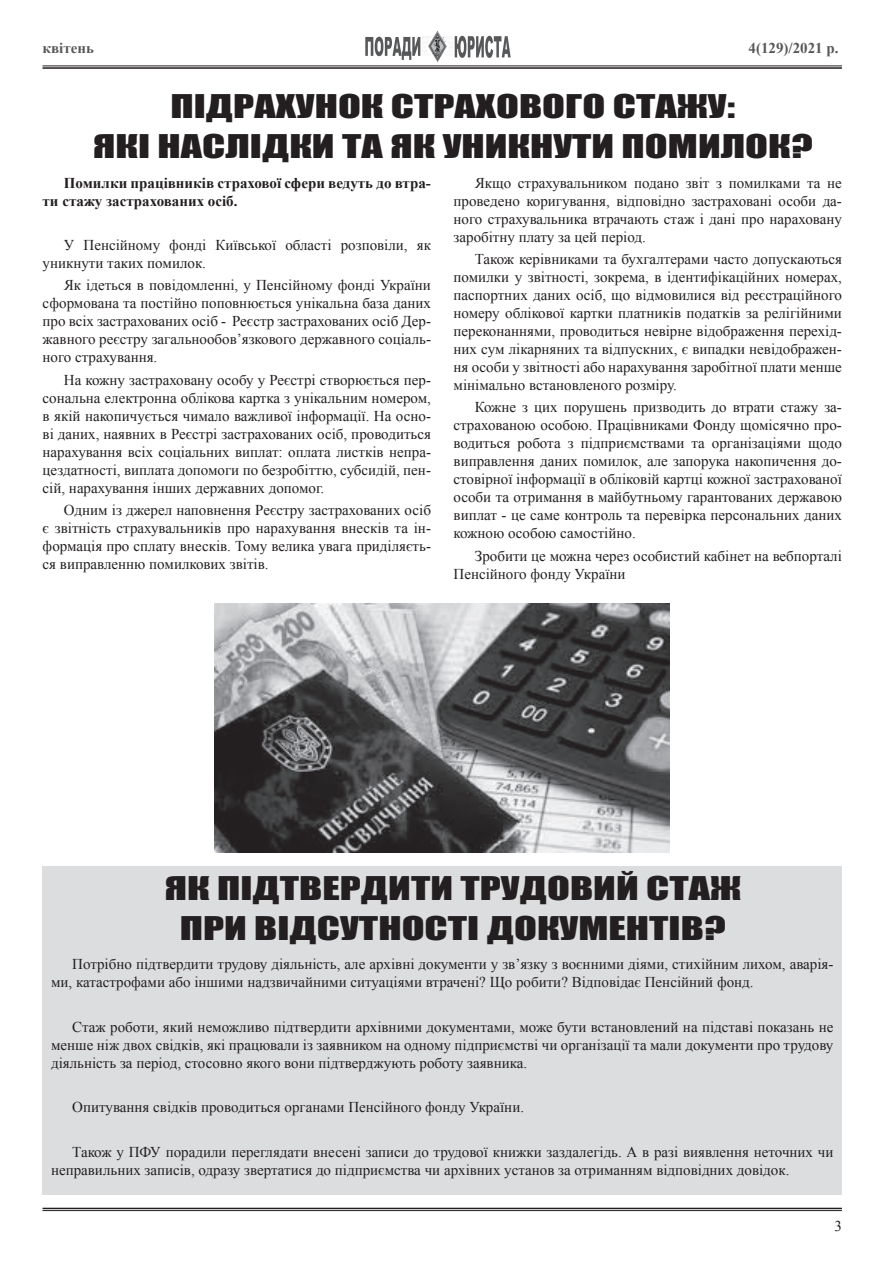
<style>
.page{position:relative;width:893px;height:1263px;background:#fff}
.page>*{position:absolute;margin:0;border:0;box-sizing:border-box;transform-origin:0 0}
.t1{font:30px/40.2px "Impact";color:#231f20;text-align:center;scale:1.4 1}
.t2{font:15px/18px "Times New Roman";color:#231f20;text-align:justify}
.t3{font:700 15px/18px "Times New Roman";color:#231f20}
.t4{font:700 15px "Times New Roman";color:#57585a}
</style>
<div class="page">
<hr style="left:43px;top:67px;width:799px;height:2px;background:#231f20">
<hr style="left:43px;top:1208px;width:799px;height:1px;background:#231f20">
<hr style="left:43px;top:66px;width:799px;height:1px;background:#231f20">
<hr style="left:43px;top:1210px;width:799px;height:1px;background:#231f20">
<svg style="left:455px;top:36px;width:56px;height:22px"></svg>
<svg style="left:365px;top:37px;width:55px;height:23px"></svg>
<img style="left:422px;top:31px;width:25px;height:32px">
<div style="left:43px;top:866px;width:799px;height:84px;background:#dcdddf"></div>
<div style="left:43px;top:950px;width:799px;height:245px;background:#dcdddf"></div>
<img style="left:215px;top:604px;width:454px;height:249px">
<p class="t4" style="left:43px;top:37px;width:53px">квітень</p>
<p class="t4" style="left:749px;top:37px;width:91px">4(129)/2021 р.</p>
<h1 class="t1" style="left:93px;top:85px;width:516px">ПІДРАХУНОК СТРАХОВОГО СТАЖУ:<br>ЯКІ НАСЛІДКИ ТА ЯК УНИКНУТИ ПОМИЛОК?</h1>
<p class="t3" style="left:43px;top:173px;width:390px;text-indent:21px">Помилки працівників страхової сфери ведуть до втра&shy;ти стажу застрахованих осіб.</p>
<p class="t2" style="left:43px;top:236px;width:390px;text-indent:21px">У Пенсійному фонді Київської області розповіли, як уникнути таких помилок.</p>
<p class="t2" style="left:43px;top:276px;width:390px;text-indent:21px">Як ідеться в повідомленні, у Пенсійному фонді України сформована та постійно поповнюється унікальна база даних про всіх застрахованих осіб - Реєстр застрахованих осіб Дер&shy;жавного реєстру загальнообов’язкового державного соціаль&shy;ного страхування.</p>
<p class="t2" style="left:43px;top:370px;width:390px;text-indent:21px">На кожну застраховану особу у Реєстрі створюється пер&shy;сональна електронна облікова картка з унікальним номером, в якій накопичується чимало важливої інформації. На осно&shy;ві даних, наявних в Реєстрі застрахованих осіб, проводиться нарахування всіх соціальних виплат: оплата листків непра&shy;цездатності, виплата допомоги по безробіттю, субсидій, пен&shy;сій, нарахування інших державних допомог.</p>
<p class="t2" style="left:43px;top:501px;width:390px;text-indent:21px">Одним із джерел наповнення Реєстру застрахованих осіб є звітність страхувальників про нарахування внесків та ін&shy;формація про сплату внесків. Тому велика увага приділяєть&shy;ся виправленню помилкових звітів.</p>
<p class="t2" style="left:454px;top:174px;width:390px;text-indent:21px">Якщо страхувальником подано звіт з помилками та не проведено коригування, відповідно застраховані особи да&shy;ного страхувальника втрачають стаж і дані про нараховану заробітну плату за цей період.</p>
<p class="t2" style="left:454px;top:250px;width:390px;text-indent:21px">Також керівниками та бухгалтерами часто допускаються помилки у звітності, зокрема, в ідентифікаційних номерах, паспортних даних осіб, що відмовилися від реєстраційного номеру облікової картки платників податків за релігійними переконаннями, проводиться невірне відображення перехід&shy;них сум лікарняних та відпускних, є випадки невідображен&shy;ня особи у звітності або нарахування заробітної плати менше мінімально встановленого розміру.</p>
<p class="t2" style="left:454px;top:398px;width:390px;text-indent:21px">Кожне з цих порушень призводить до втрати стажу за&shy;страхованою особою. Працівниками Фонду щомісячно про&shy;водиться робота з підприємствами та організаціями щодо виправлення даних помилок, але запорука накопичення до&shy;стовірної інформації в обліковій картці кожної застрахованої особи та отримання в майбутньому гарантованих державою виплат - це саме контроль та перевірка персональних даних кожною особою самостійно.</p>
<p class="t2" style="left:454px;top:546px;width:390px;text-indent:21px">Зробити це можна через особистий кабінет на вебпорталі<br>Пенсійного фонду України</p>
<h1 class="t1" style="left:165px;top:867px;width:54px">Якпідтвердити</h1>
<h1 class="t1" style="left:460px;top:867px;width:17px">трудовий</h1>
<h1 class="t1" style="left:646px;top:867px;width:18px">стаж</h1>
<h1 class="t1" style="left:180px;top:907px;width:17px">при</h1>
<h1 class="t1" style="left:254px;top:907px;width:16px">відсутності</h1>
<h1 class="t1" style="left:487px;top:907px;width:17px">документів</h1>
<h1 class="t1" style="left:704px;top:907px;width:17px">?</h1>
<p class="t2" style="left:51px;top:955px;width:784px;text-indent:21px">Потрібно підтвердити трудову діяльність, але архівні документи у зв’язку з воєнними діями, стихійним лихом, аварія&shy;ми, катастрофами або іншими надзвичайними ситуаціями втрачені? Що робити? Відповідає Пенсійний фонд.</p>
<p class="t2" style="left:51px;top:1017px;width:784px;text-indent:21px">Стаж роботи, який неможливо підтвердити архівними документами, може бути встановлений на підставі показань не менше ніж двох свідків, які працювали із заявником на одному підприємстві чи організації та мали документи про трудову діяльність за період, стосовно якого вони підтверджують роботу заявника.</p>
<p class="t2" style="left:72px;top:1098px;width:453px">Опитування свідків проводиться органами Пенсійного фонду України.</p>
<p class="t2" style="left:51px;top:1142px;width:784px;text-indent:21px">Також у ПФУ порадили переглядати внесені записи до трудової книжки заздалегідь. А в разі виявлення неточних чи неправильних записів, одразу звертатися до підприємства чи архівних установ за отриманням відповідних довідок.</p>
<p class="t2" style="left:834px;top:1216px;width:9px">3</p>
</div>
